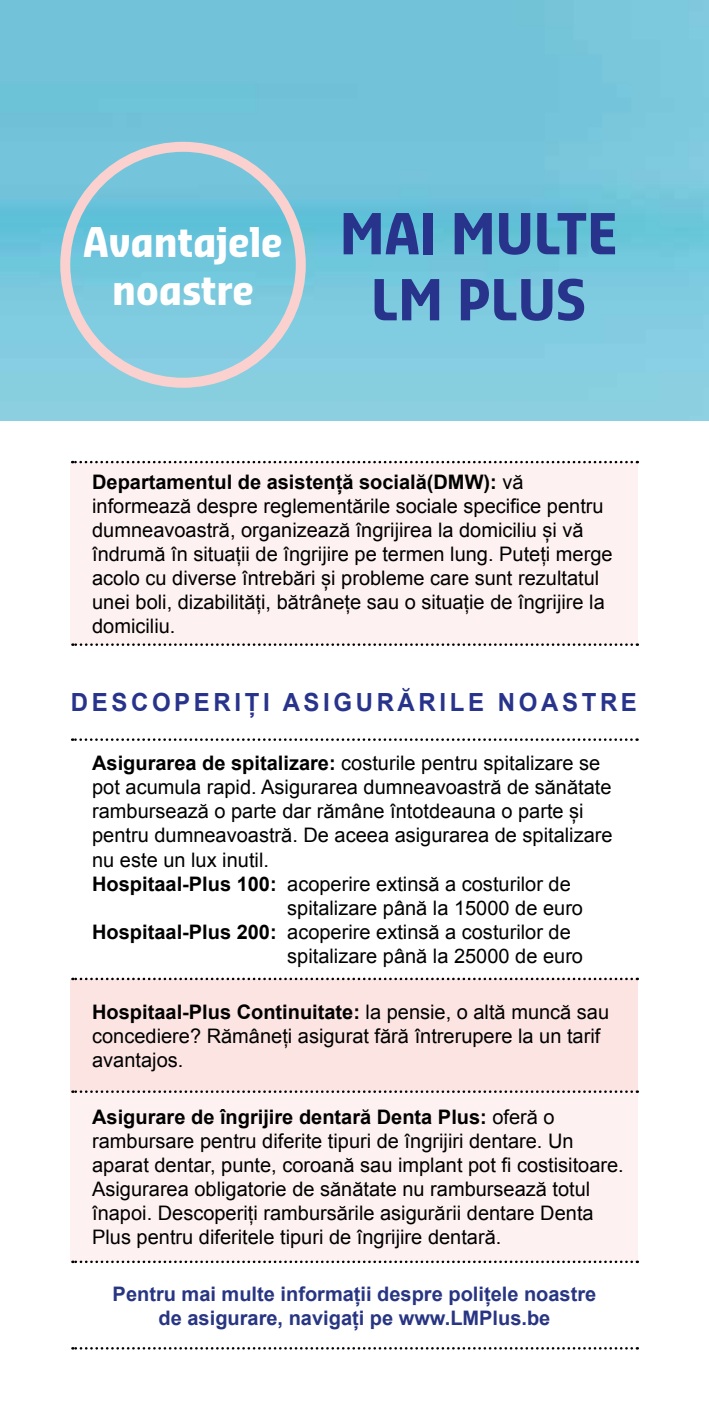
<style>
.page{position:relative;width:709px;height:1418px;background:#fff}
.page>*{position:absolute;margin:0;border:0;box-sizing:border-box;transform-origin:0 0}
.t1{font:700 55px/66px "Sansa Con Pro";color:#28348b;text-align:center}
.t2{font:700 40px/48px "Sansa Con Pro";color:#fff;text-align:center}
.t3{font:700 25px "Arial";letter-spacing:.15em;color:#28348b;scale:.96 1}
.t4{font:20px/24px "Arial";color:#000}
.t5{font:700 20px/24px "Arial";color:#283583;text-align:center}
.s1{font-weight:700}
</style>
<div class="page">
<img style="left:0;top:0;width:709px;height:420px">
<div style="left:60px;top:142px;width:246px;height:246px;border:10px solid #fad1ce;border-radius:50%"></div>
<div style="left:71px;top:979px;width:567px;height:112px;background:#fce4e2"></div>
<div style="left:71px;top:462px;width:567px;height:183px;background:#fef1f1"></div>
<svg style="left:72px;top:461px;width:566px;height:2px"></svg>
<svg style="left:72px;top:643px;width:566px;height:3px"></svg>
<svg style="left:72px;top:977px;width:566px;height:3px"></svg>
<div style="left:71px;top:1091px;width:567px;height:170px;background:#fef1f1"></div>
<svg style="left:72px;top:1090px;width:566px;height:2px"></svg>
<svg style="left:72px;top:738px;width:565px;height:3px"></svg>
<svg style="left:72px;top:1260px;width:566px;height:2px"></svg>
<svg style="left:72px;top:1347px;width:566px;height:2px"></svg>
<h2 class="t2" style="left:83px;top:218px;width:201px">Avantajele noastre</h2>
<h1 class="t1" style="left:340px;top:200px;width:279px">MAI MULTE<br>LM PLUS</h1>
<p class="t4" style="left:92px;top:470px;width:522px"><span class="s1">Departamentul de asistență socială(DMW):</span> vă informează despre reglementările sociale specifice pentru dumneavoastră, organizează îngrijirea la domiciliu și vă îndrumă în situații de îngrijire pe termen lung. Puteți merge acolo cu diverse întrebări și probleme care sunt rezultatul unei boli, dizabilități, bătrânețe sau o situație de îngrijire la domiciliu.</p>
<p class="t3" style="left:71px;top:686px;width:591px">DESCOPERIȚI ASIGURĂRILE NOASTRE</p>
<p class="t4" style="left:92px;top:751px;width:509px"><span class="s1">Asigurarea de spitalizare:</span> costurile pentru spitalizare se</p>
<p class="t4" style="left:92px;top:775px;width:521px">pot acumula rapid. Asigurarea dumneavoastră de sănătate</p>
<p class="t4" style="left:92px;top:799px;width:493px">rambursează o parte dar rămâne întotdeauna o parte și</p>
<p class="t4" style="left:92px;top:823px;width:522px">pentru dumneavoastră. De aceea asigurarea de spitalizare</p>
<p class="t4" style="left:92px;top:847px;width:178px">nu este un lux inutil.</p>
<p class="t4" style="left:92px;top:871px;width:480px"><span class="s1">Hospitaal-Plus 100:</span> acoperire extinsă a costurilor de</p>
<p class="t4" style="left:287px;top:895px;width:297px">spitalizare până la 15000 de euro</p>
<p class="t4" style="left:92px;top:919px;width:480px"><span class="s1">Hospitaal-Plus 200:</span> acoperire extinsă a costurilor de</p>
<p class="t4" style="left:287px;top:943px;width:297px">spitalizare până la 25000 de euro</p>
<p class="t4" style="left:92px;top:999px;width:518px"><span class="s1">Hospitaal-Plus Continuitate:</span> la pensie, o altă muncă sau concediere? Rămâneți asigurat fără întrerupere la un tarif avantajos.</p>
<p class="t4" style="left:92px;top:1105px;width:533px"><span class="s1">Asigurare de îngrijire dentară Denta Plus:</span> oferă o rambursare pentru diferite tipuri de îngrijiri dentare. Un aparat dentar, punte, coroană sau implant pot fi costisitoare.<br>Asigurarea obligatorie de sănătate nu rambursează totul înapoi. Descoperiți rambursările asigurării dentare Denta Plus pentru diferitele tipuri de îngrijire dentară.</p>
<p class="t5" style="left:113px;top:1282px;width:485px">Pentru mai multe informații despre polițele noastre de asigurare, navigați pe www.LMPlus.be</p>
</div>
